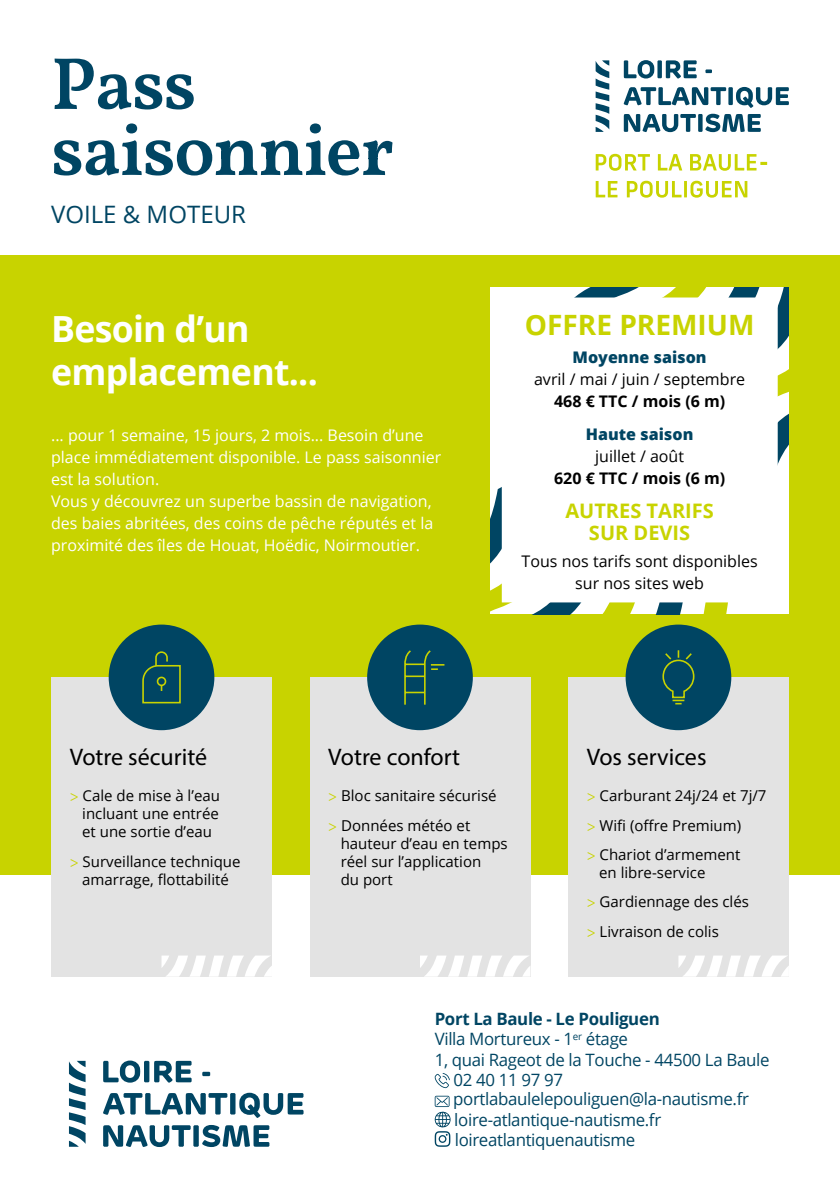
<style>
.page{position:relative;width:840px;height:1191px;background:#fff}
.page>*{position:absolute;margin:0;border:0;box-sizing:border-box;transform-origin:0 0}
.t1{font:600 74px/66px "Vollkorn";letter-spacing:-.02em;color:#004563}
.t2{font:700 36px/43.2px "Open Sans";letter-spacing:-.02em;color:#fff}
.t3{font:700 28px "Open Sans";color:#c8d300}
.t4{font:24px "Myriad Pro";color:#000}
.t5{font:24px "Open Sans";color:#004563}
.t6{font:700 20px/22px "Open Sans";color:#c8d300;text-align:center}
.t7{font:17px "Open Sans";letter-spacing:-.02em;color:#004563}
.t8{font:700 17px "Open Sans";letter-spacing:-.02em;color:#004563}
.t9{font:16px/22px "Open Sans";color:#fff}
.t10{font:16px/22px "Open Sans";color:#000;text-align:center}
.t11{font:700 16px "Open Sans";color:#000}
.t12{font:800 16px "Open Sans";color:#004563}
.t13{font:15px/18px "Open Sans";color:#000}
.s1{font-family:"Myriad Pro";color:#c8d300}
</style>
<div class="page">
<div style="left:0;top:256px;width:839px;height:618px;background:#c8d300"></div>
<svg style="left:623px;top:60px;width:31px;height:18px"></svg>
<svg style="left:657px;top:60px;width:4px;height:18px"></svg>
<svg style="left:665px;top:60px;width:31px;height:18px"></svg>
<svg style="left:705px;top:69px;width:6px;height:4px"></svg>
<svg style="left:623px;top:87px;width:102px;height:18px"></svg>
<svg style="left:728px;top:87px;width:4px;height:18px"></svg>
<svg style="left:736px;top:87px;width:52px;height:21px"></svg>
<svg style="left:623px;top:114px;width:72px;height:18px"></svg>
<svg style="left:697px;top:114px;width:5px;height:18px"></svg>
<svg style="left:705px;top:114px;width:55px;height:18px"></svg>
<svg style="left:595px;top:60px;width:14px;height:72px"></svg>
<svg style="left:595px;top:154px;width:54px;height:17px"></svg>
<svg style="left:657px;top:154px;width:25px;height:16px"></svg>
<svg style="left:595px;top:181px;width:22px;height:16px"></svg>
<svg style="left:626px;top:181px;width:55px;height:17px"></svg>
<hr style="left:683px;top:181px;width:3px;height:16px;background:#c8d300">
<svg style="left:690px;top:181px;width:57px;height:17px"></svg>
<svg style="left:690px;top:154px;width:76px;height:17px"></svg>
<svg style="left:103px;top:1060px;width:37px;height:22px"></svg>
<div style="left:144px;top:1060px;width:5px;height:22px;background:#004563;border-radius:3px"></div>
<svg style="left:154px;top:1060px;width:37px;height:22px"></svg>
<div style="left:202px;top:1071px;width:8px;height:5px;background:#004563;border-radius:2px"></div>
<svg style="left:103px;top:1093px;width:124px;height:21px"></svg>
<div style="left:230px;top:1093px;width:5px;height:21px;background:#004563;border-radius:3px"></div>
<svg style="left:239px;top:1092px;width:64px;height:26px"></svg>
<svg style="left:103px;top:1125px;width:87px;height:22px"></svg>
<div style="left:193px;top:1125px;width:6px;height:21px;background:#004563;border-radius:3px"></div>
<svg style="left:202px;top:1125px;width:67px;height:22px"></svg>
<svg style="left:69px;top:1060px;width:16px;height:86px"></svg>
<svg style="left:490px;top:287px;width:298px;height:327px;background:#c1d1c2"></svg>
<div style="left:501px;top:297px;width:276px;height:305px;background:#fff"></div>
<div style="left:51px;top:677px;width:221px;height:299px;background:#e3e3e3"></div>
<div style="left:309px;top:677px;width:221px;height:299px;background:#e3e3e3"></div>
<svg style="left:161px;top:955px;width:111px;height:21px"></svg>
<svg style="left:420px;top:955px;width:110px;height:21px"></svg>
<div style="left:109px;top:624px;width:105px;height:106px;background:#004563;border-radius:50%"></div>
<svg style="left:142px;top:652px;width:39px;height:52px"></svg>
<div style="left:367px;top:624px;width:105px;height:106px;background:#004563;border-radius:50%"></div>
<svg style="left:404px;top:650px;width:41px;height:55px"></svg>
<div style="left:567px;top:677px;width:221px;height:299px;background:#e3e3e3"></div>
<svg style="left:678px;top:955px;width:110px;height:21px"></svg>
<div style="left:625px;top:624px;width:105px;height:106px;background:#004563;border-radius:50%"></div>
<svg style="left:662px;top:650px;width:33px;height:55px"></svg>
<svg style="left:434px;top:1073px;width:15px;height:15px"></svg>
<svg style="left:434px;top:1095px;width:16px;height:51px"></svg>
<h1 class="t1" style="left:51px;top:46px;width:344px">Pass saisonnier</h1>
<h3 class="t5" style="left:51px;top:197px;width:196px">VOILE &amp; MOTEUR</h3>
<h2 class="t2" style="left:51px;top:306px;width:268px">Besoin d’un emplacement...</h2>
<p class="t9" style="left:51px;top:423px;width:391px">... pour 1 semaine, 15 jours, 2 mois... Besoin d’une place immédiatement disponible. Le pass saisonnier est la solution.<br>Vous y découvrez un superbe bassin de navigation, des baies abritées, des coins de pêche réputés et la proximité des îles de Houat, Hoëdic, Noirmoutier.</p>
<h3 class="t3" style="left:524px;top:305px;width:231px">OFFRE PREMIUM</h3>
<p class="t12" style="left:572px;top:345px;width:135px">Moyenne saison</p>
<p class="t10" style="left:533px;top:368px;width:212px">avril / mai / juin / septembre</p>
<p class="t11" style="left:553px;top:390px;width:172px">468 € TTC / mois (6 m)</p>
<p class="t12" style="left:585px;top:422px;width:109px">Haute saison</p>
<p class="t10" style="left:595px;top:445px;width:90px">juillet / août</p>
<p class="t11" style="left:553px;top:467px;width:172px">620 € TTC / mois (6 m)</p>
<h3 class="t6" style="left:565px;top:499px;width:150px">AUTRES TARIFS<br>SUR DEVIS</h3>
<p class="t10" style="left:521px;top:550px;width:237px">Tous nos tarifs sont disponibles sur nos sites web</p>
<h3 class="t4" style="left:70px;top:742px;width:139px">Votre sécurité</h3>
<p class="t13" style="left:82px;top:786px;width:139px;text-align:justify;text-indent:-12px"><span class="s1">&gt;</span> Cale de mise à l’eau incluant une entrée et une sortie d’eau</p>
<p class="t13" style="left:70px;top:852px;width:172px;text-align:center"><span class="s1">&gt;</span> Surveillance technique amarrage, flottabilité</p>
<h3 class="t4" style="left:328px;top:742px;width:133px">Votre confort</h3>
<p class="t13" style="left:328px;top:781px;width:170px;line-height:29.4px"><span class="s1">&gt;</span> Bloc sanitaire sécurisé <span class="s1">&gt;</span> Données météo et</p>
<p class="t13" style="left:340px;top:834px;width:168px">hauteur d’eau en temps réel sur l’application<br>du port</p>
<h3 class="t4" style="left:586px;top:742px;width:121px">Vos services</h3>
<p class="t13" style="left:586px;top:781px;width:181px;line-height:29.4px"><span class="s1">&gt;</span> Carburant 24j/24 et 7j/7 <span class="s1">&gt;</span> Wifi (offre Premium)<br><span class="s1">&gt;</span> Chariot d’armement</p>
<p class="t13" style="left:586px;top:857px;width:164px;line-height:29.4px;text-indent:12px">en libre-service<br><span class="s1">&gt;</span> Gardiennage des clés <span class="s1">&gt;</span> Livraison de colis</p>
<p class="t8" style="left:434px;top:1006px;width:226px">Port La Baule - Le Pouliguen</p>
<p class="t7" style="left:434px;top:1027px;width:195px">Villa Mortureux - 1<sup>er</sup> étage</p>
<p class="t7" style="left:434px;top:1048px;width:336px">1, quai Rageot de la Touche - 44500 La Baule</p>
<p class="t7" style="left:453px;top:1068px;width:111px">02 40 11 97 97</p>
<p class="t7" style="left:453px;top:1087px;width:297px">portlabaulelepouliguen@la-nautisme.fr</p>
<p class="t7" style="left:454px;top:1107px;width:208px">loire-atlantique-nautisme.fr</p>
<p class="t7" style="left:454px;top:1128px;width:182px">loireatlantiquenautisme</p>
</div>
